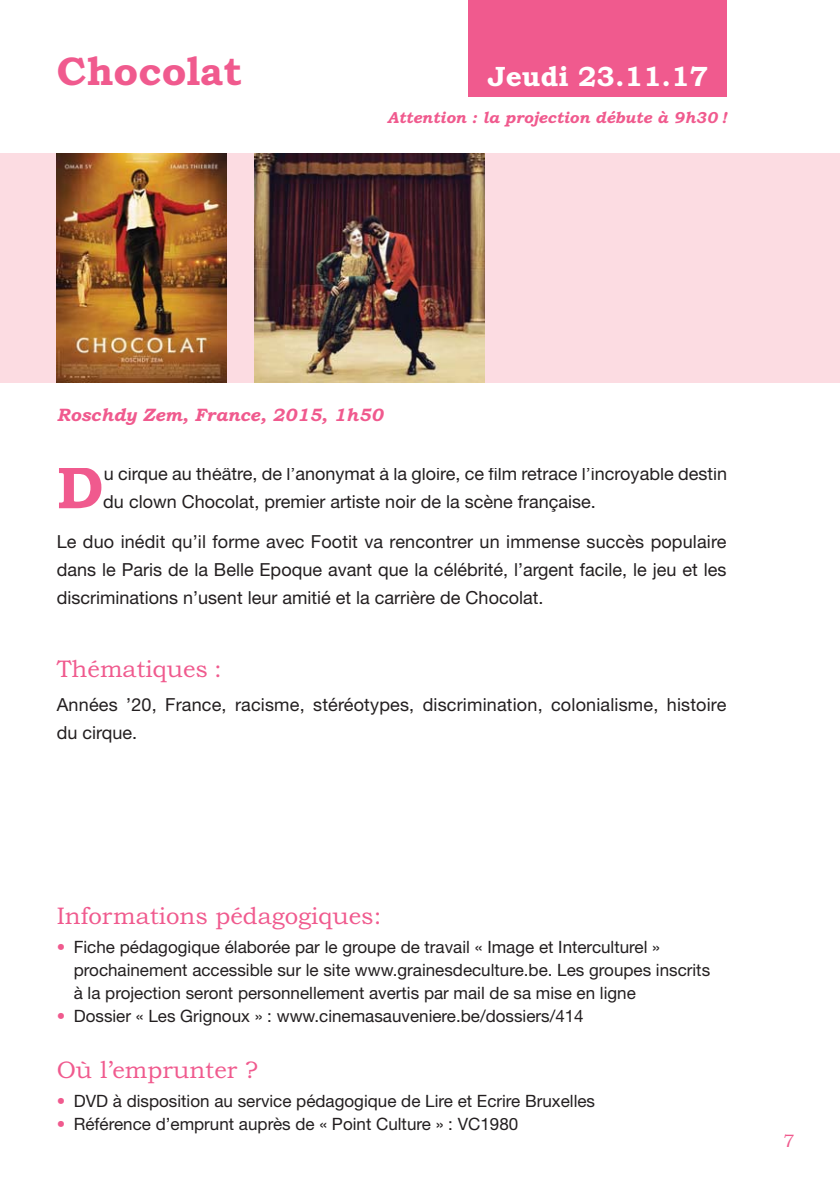
<style>
.page{position:relative;width:840px;height:1191px;background:#fff}
.page>*{position:absolute;margin:0;border:0;box-sizing:border-box;transform-origin:0 0}
.t1{font:700 60px "Bookman Old Style";color:#f05a8e}
.t2{font:700 40px "Bookman Old Style";color:#f05a8e}
.t3{font:700 28px "Bookman Old Style";color:#fff}
.t4{font:24px "Bookman Old Style";color:#f05a8e}
.t5{font:18px/28px "Helvetica Neue LT Std";color:#231f20}
.t6{font:italic 700 18px "Bookman Old Style";color:#f05a8e}
.t7{font:18px "Bookman Old Style";color:#f05a8e}
.t8{font:17px/23px "Helvetica Neue LT Std";color:#231f20}
.t9{font:italic 700 16px "Bookman Old Style";color:#f05a8e}
.s1{color:#f05a8e}
</style>
<div class="page">
<div style="left:0;top:153px;width:839px;height:230px;background:#fcdce2"></div>
<div style="left:468px;top:0;width:258px;height:96px;background:#f05a8e"></div>
<img style="left:57px;top:153px;width:169px;height:230px">
<img style="left:254px;top:153px;width:230px;height:230px">
<h2 class="t2" style="left:57px;top:57px;width:186px">Chocolat</h2>
<h3 class="t3" style="left:487px;top:66px;width:222px">Jeudi 23.11.17</h3>
<p class="t9" style="left:387px;top:112px;width:341px">Attention : la projection débute à 9h30 !</p>
<p class="t6" style="left:57px;top:408px;width:327px">Roschdy Zem, France, 2015, 1h50</p>
<h1 class="t1" style="left:57px;top:465px;width:48px">D</h1>
<p class="t5" style="left:103px;top:462px;width:625px">u cirque au théâtre, de l’anonymat à la gloire, ce film retrace l’incroyable destin du clown Chocolat, premier artiste noir de la scène française.</p>
<p class="t5" style="left:57px;top:529px;width:670px;text-align:justify">Le duo inédit qu’il forme avec Footit va rencontrer un immense succès populaire dans le Paris de la Belle Epoque avant que la célébrité, l’argent facile, le jeu et les discriminations n’usent leur amitié et la carrière de Chocolat.</p>
<h3 class="t4" style="left:57px;top:660px;width:166px">Thématiques :</h3>
<p class="t5" style="left:57px;top:692px;width:670px">Années ’20, France, racisme, stéréotypes, discrimination, colonialisme, histoire du cirque.</p>
<h3 class="t4" style="left:57px;top:907px;width:326px">Informations pédagogiques:</h3>
<p class="t8" style="left:74px;top:937px;width:637px;text-indent:-17px"><span class="s1">•</span> Fiche pédagogique élaborée par le groupe de travail « Image et Interculturel » prochainement accessible sur le site www.grainesdeculture.be. Les groupes inscrits à la projection seront personnellement avertis par mail de sa mise en ligne</p>
<p class="t8" style="left:57px;top:1006px;width:528px"><span class="s1">•</span> Dossier « Les Grignoux » : www.cinemasauveniere.be/dossiers/414</p>
<h3 class="t4" style="left:57px;top:1060px;width:203px">Où l’emprunter ?</h3>
<p class="t8" style="left:57px;top:1090px;width:539px"><span class="s1">•</span> DVD à disposition au service pédagogique de Lire et Ecrire Bruxelles</p>
<p class="t8" style="left:57px;top:1113px;width:463px"><span class="s1">•</span> Référence d’emprunt auprès de « Point Culture » : VC1980</p>
<p class="t7" style="left:783px;top:1134px;width:13px">7</p>
</div>
